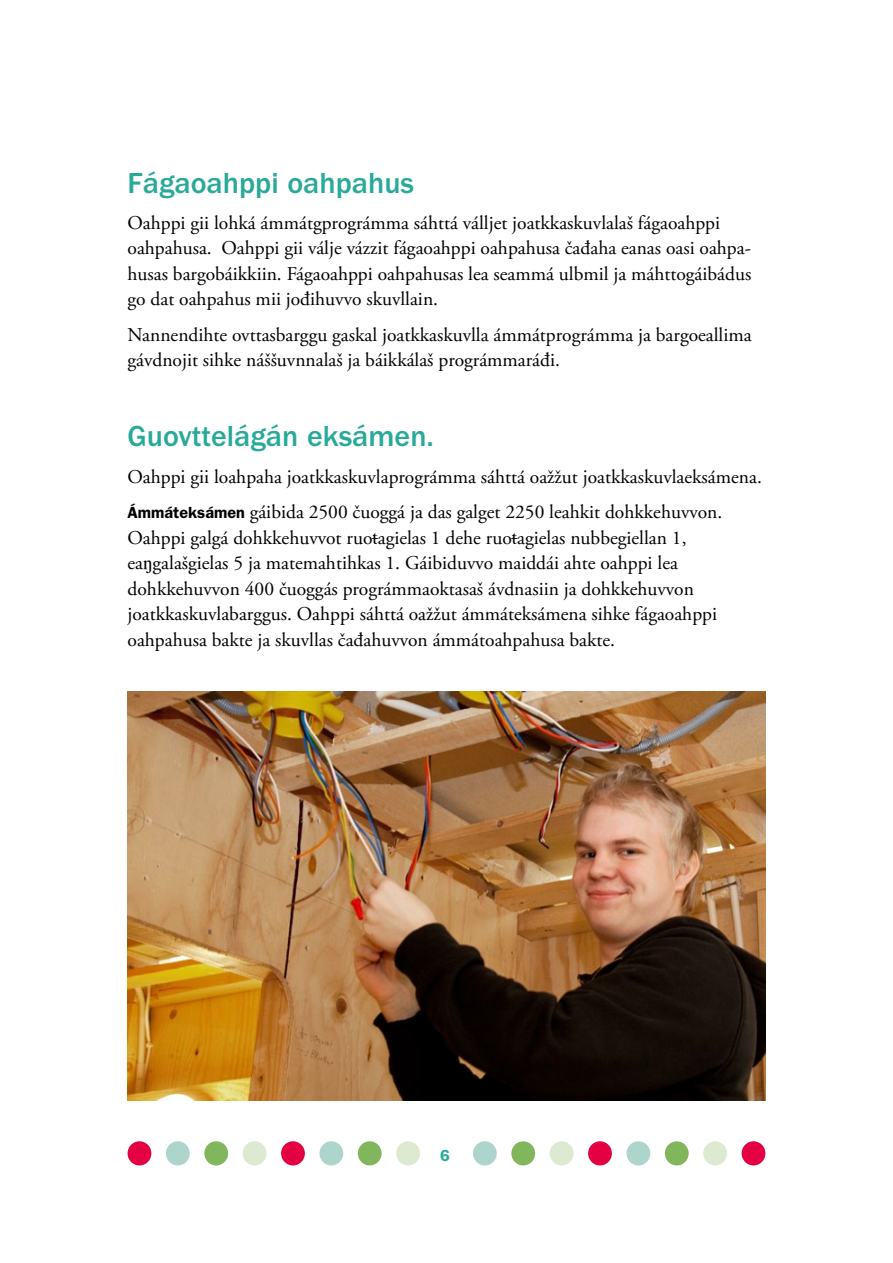
<style>
.page{position:relative;width:893px;height:1263px;background:#fff}
.page>*{position:absolute;margin:0;border:0;box-sizing:border-box;transform-origin:0 0}
.t1{font:500 30px "Franklin Gothic LT";color:#28a99a}
.t2{font:19.5px/25.5px "Adobe Garamond Pro";color:#000}
.t3{font:19.5px "Adobe Garamond LT";color:#000}
.t4{font:600 16.2px "Franklin Gothic LT";color:#28a99a}
.s1{font-family:"Franklin Gothic LT";font-weight:600;font-size:16.2px}
.s2{font-family:"Times";font-size:18.9px}
</style>
<div class="page">
<div style="left:703px;top:1141px;width:24px;height:24px;background:#ddead1;border-radius:50%"></div>
<div style="left:742px;top:1141px;width:23px;height:24px;background:#e30043;border-radius:50%"></div>
<div style="left:665px;top:1141px;width:24px;height:24px;background:#81b65d;border-radius:50%"></div>
<div style="left:626px;top:1141px;width:24px;height:24px;background:#add5cc;border-radius:50%"></div>
<div style="left:358px;top:1141px;width:24px;height:24px;background:#81b65d;border-radius:50%"></div>
<div style="left:511px;top:1141px;width:24px;height:24px;background:#81b65d;border-radius:50%"></div>
<div style="left:204px;top:1141px;width:24px;height:24px;background:#81b65d;border-radius:50%"></div>
<div style="left:588px;top:1141px;width:24px;height:24px;background:#e30043;border-radius:50%"></div>
<div style="left:319px;top:1141px;width:24px;height:24px;background:#add5cc;border-radius:50%"></div>
<div style="left:166px;top:1141px;width:24px;height:24px;background:#add5cc;border-radius:50%"></div>
<div style="left:550px;top:1141px;width:23px;height:24px;background:#ddead1;border-radius:50%"></div>
<div style="left:281px;top:1141px;width:24px;height:24px;background:#e30043;border-radius:50%"></div>
<div style="left:128px;top:1141px;width:23px;height:24px;background:#e30043;border-radius:50%"></div>
<div style="left:473px;top:1141px;width:24px;height:24px;background:#add5cc;border-radius:50%"></div>
<div style="left:396px;top:1141px;width:24px;height:24px;background:#ddead1;border-radius:50%"></div>
<div style="left:243px;top:1141px;width:23px;height:24px;background:#ddead1;border-radius:50%"></div>
<img style="left:128px;top:691px;width:637px;height:409px">
<h1 class="t1" style="left:128px;top:166px;width:288px">Fágaoahppi oahpahus</h1>
<p class="t2" style="left:128px;top:210px;width:625px">Oahppi gii lohká ámmátgprográmma sáhttá válljet joatkkaskuvlalaš fágaoahppi oahpahusa. Oahppi gii válje vázzit fágaoahppi oahpahusa čađaha eanas oasi oahpa&shy;husas bargobáikkiin. Fágaoahppi oahpahusas lea seammá ulbmil ja máhttogáibádus go dat oahpahus mii jođihuvvo skuvllain.</p>
<p class="t2" style="left:128px;top:323px;width:626px">Nannendihte ovttasbarggu gaskal joatkkaskuvlla ámmátprográmma ja bargoeallima gávdnojit sihke náššuvnnalaš ja báikkálaš prográmmaráđi.</p>
<h1 class="t1" style="left:128px;top:420px;width:308px">Guovttelágán eksámen.</h1>
<p class="t3" style="left:128px;top:465px;width:636px">Oahppi gii loahpaha joatkkaskuvlaprográmma sáhttá oažžut joatkkaskuvlaeksámena.</p>
<p class="t2" style="left:128px;top:500px;width:596px"><span class="s1">Ámmáteksámen</span> gáibida 2500 čuoggá ja das galget 2250 leahkit dohkkehuvvon.<br>Oahppi galgá dohkkehuvvot ruo<span class="s2">ŧ</span>agielas 1 dehe ruo<span class="s2">ŧ</span>agielas nubbegiellan 1, ea<span class="s2">ŋ</span>galašgielas 5 ja matemahtihkas 1. Gáibiduvvo maiddái ahte oahppi lea dohkkehuvvon 400 čuoggás prográmmaoktasaš ávdnasiin ja dohkkehuvvon joatkkaskuvlabarggus. Oahppi sáhttá oažžut ámmáteksámena sihke fágaoahppi oahpahusa bakte ja skuvllas čađahuvvon ámmátoahpahusa bakte.</p>
<p class="t4" style="left:440px;top:1146px;width:11px">6</p>
</div>
